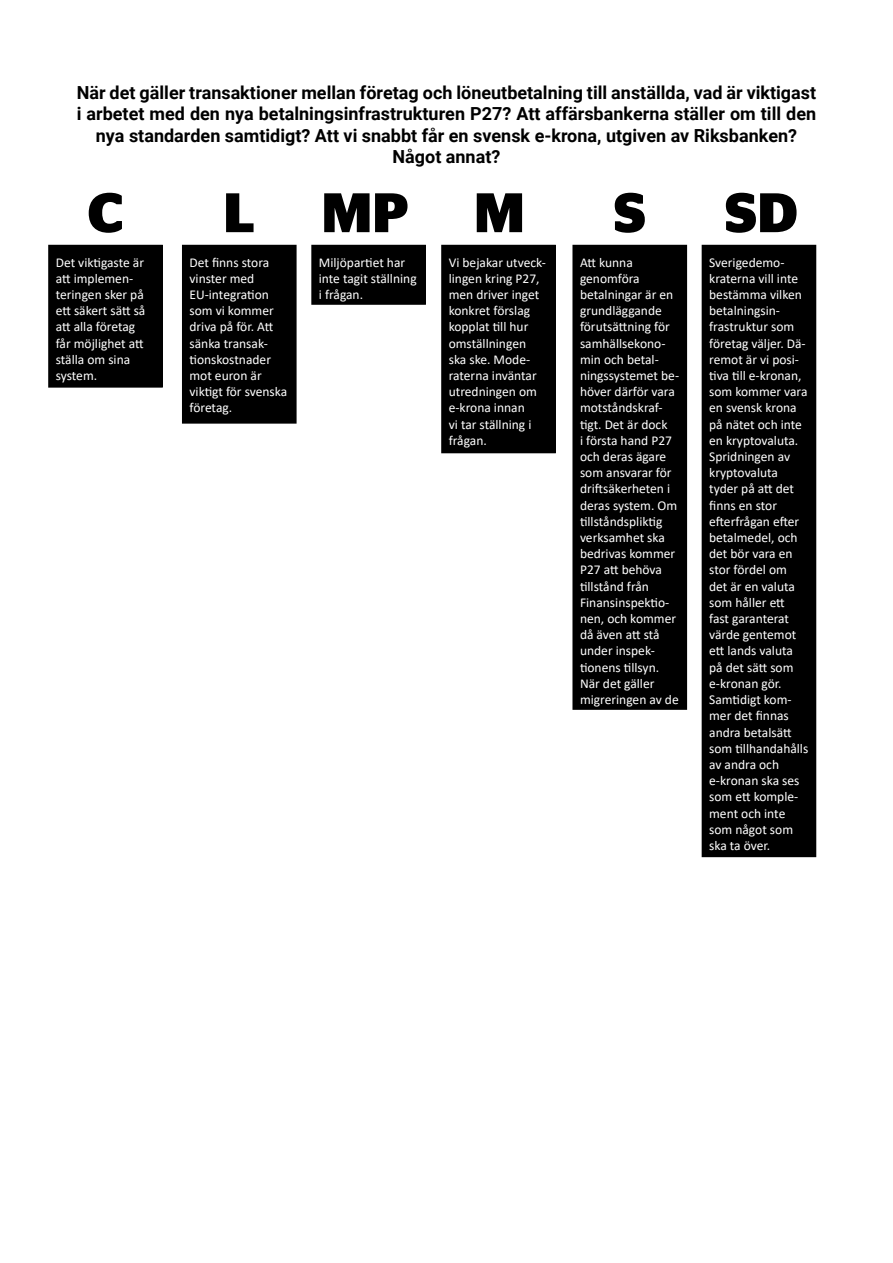
<style>
.page{position:relative;width:893px;height:1263px;background:#fff}
.page>*{position:absolute;margin:0;border:0;box-sizing:border-box;transform-origin:0 0}
.t1{font:700 55.5px "Stag Sans";letter-spacing:.595em;color:#000}
.t2{font:700 18px/21.6px "Roboto";color:#000;text-align:center}
.t3{font:13.5px/16.2px "Calibri";color:#fff}
</style>
<div class="page">
<div style="left:49px;top:245px;width:113px;height:142px;background:#000"></div>
<div style="left:48px;top:245px;width:115px;height:143px;border:2px solid #000"></div>
<div style="left:183px;top:245px;width:113px;height:178px;background:#000"></div>
<div style="left:182px;top:245px;width:115px;height:179px;border:2px solid #000"></div>
<div style="left:702px;top:245px;width:113px;height:611px;background:#000"></div>
<div style="left:702px;top:245px;width:114px;height:612px;border:2px solid #000"></div>
<div style="left:573px;top:245px;width:113px;height:464px;background:#000"></div>
<div style="left:572px;top:245px;width:115px;height:465px;border:2px solid #000"></div>
<div style="left:442px;top:245px;width:113px;height:207px;background:#000"></div>
<div style="left:441px;top:245px;width:115px;height:208px;border:2px solid #000"></div>
<div style="left:312px;top:245px;width:113px;height:59px;background:#000"></div>
<div style="left:311px;top:245px;width:115px;height:60px;border:2px solid #000"></div>
<p class="t2" style="left:77px;top:81px;width:741px">När det gäller transaktioner mellan företag och löneutbetalning till anställda, vad är viktigast i arbetet med den nya betalningsinfrastrukturen P27? Att affärsbankerna ställer om till den nya standarden samtidigt? Att vi snabbt får en svensk e-krona, utgiven av Riksbanken?<br>Något annat?</p>
<h1 class="t1" style="left:87px;top:181px;width:38px">C</h1>
<h1 class="t1" style="left:223px;top:181px;width:303px">LMPM</h1>
<h1 class="t1" style="left:614px;top:181px;width:34px">S</h1>
<h1 class="t1" style="left:725px;top:181px;width:75px">SD</h1>
<p class="t3" style="left:56px;top:254px;width:91px">Det viktigaste är att implemen&shy;teringen sker på ett säkert sätt så att alla företag får möjlighet att ställa om sina system.</p>
<p class="t3" style="left:190px;top:254px;width:99px">Det finns stora vinster med<br>EU-integration som vi kommer driva på för. Att sänka transak&shy;tionskostnader mot euron är viktigt för svenska företag.</p>
<p class="t3" style="left:319px;top:254px;width:99px">Miljöpartiet har inte tagit ställning i frågan.</p>
<p class="t3" style="left:449px;top:254px;width:99px">Vi bejakar utveck&shy;lingen kring P27, men driver inget konkret förslag kopplat till hur omställningen ska ske. Mode&shy;raterna inväntar utredningen om e-krona innan<br>vi tar ställning i frågan.</p>
<p class="t3" style="left:580px;top:254px;width:101px">Att kunna genomföra betalningar är en grundläggande förutsättning för samhällsekono&shy;min och betal&shy;ningssystemet be&shy;höver därför vara motståndskraf&shy;tigt. Det är dock<br>i första hand P27 och deras ägare som ansvarar för driftsäkerheten i deras system. Om tillståndspliktig verksamhet ska bedrivas kommer<br>P27 att behöva tillstånd från<br>Finansinspektio&shy;nen, och kommer då även att stå under inspek&shy;tionens tillsyn.<br>När det gäller migreringen av de</p>
<p class="t3" style="left:709px;top:254px;width:101px">Sverigedemo&shy;kraterna vill inte bestämma vilken betalningsin&shy;frastruktur som företag väljer. Dä&shy;remot är vi posi&shy;tiva till e-kronan, som kommer vara en svensk krona på nätet och inte en kryptovaluta.<br>Spridningen av kryptovaluta tyder på att det finns en stor efterfrågan efter betalmedel, och det bör vara en stor fördel om det är en valuta som håller ett<br>fast garanterat värde gentemot ett lands valuta på det sätt som e-kronan gör.<br>Samtidigt kom&shy;mer det finnas andra betalsätt som tillhandahålls av andra och e-kronan ska ses som ett komple&shy;ment och inte som något som ska ta över.</p>
</div>
